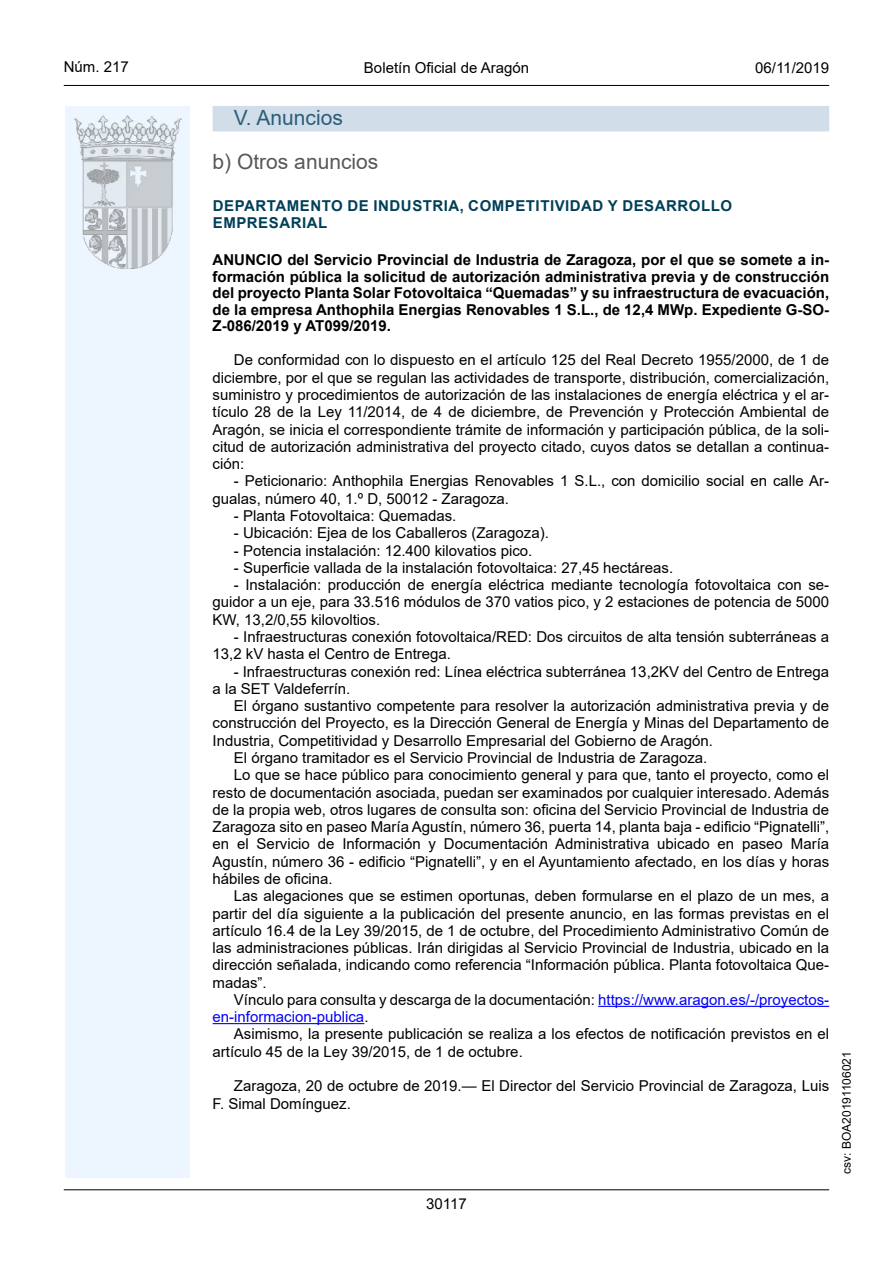
<style>
.page{position:relative;width:893px;height:1263px;background:#fff}
.page>*{position:absolute;margin:0;border:0;box-sizing:border-box;transform-origin:0 0}
.Sub_Seccion{font:21px "Arial";color:#585857}
.Titulo_sec{font:21px "Arial";color:#2a5e7a}
.inicio_de_parrafo{font:15px/17.2px "Arial";color:#000;text-align:justify}
.Titulo_text{font:700 15px/16.5px "Arial";color:#000;text-align:justify}
.inicio_de_parrafo-2{font:15px/17.2px "Arial";color:#0200fa}
.emisor_text{font:700 15px/16.5px "Arial";letter-spacing:.035em;color:#003f58}
.t1{font:15px "Arial MT2";color:#000}
.t2{font:12px "Arial MT2";color:#000}
.s1{color:#000}
.s2{font-family:"Arial MT2";color:#000}
</style>
<div class="page">
<div style="left:65px;top:106px;width:125px;height:1072px;background:#edf6fe"></div>
<img style="left:75px;top:115px;width:106px;height:153px">
<hr style="left:64px;top:85px;width:765px;height:1px;background:#000">
<hr style="left:64px;top:1189px;width:765px;height:1px;background:#000">
<div style="left:213px;top:106px;width:616px;height:25px;background:#d1dde8"></div>
<hr style="left:598px;top:1006px;width:231px;height:1px;background:#0200fa">
<hr style="left:213px;top:1023px;width:151px;height:1px;background:#0200fa">
<p class="t1" style="left:64px;top:57px;width:67px">Núm. 217</p>
<p class="inicio_de_parrafo" style="left:364px;top:59px;width:167px">Boletín Oficial de Aragón</p>
<p class="t1" style="left:755px;top:57px;width:75px">06/11/2019</p>
<h3 class="Titulo_sec" style="left:234px;top:103px;width:110px">V. Anuncios</h3>
<h4 class="Sub_Seccion" style="left:213px;top:147px;width:167px">b) Otros anuncios</h4>
<h5 class="emisor_text" style="left:213px;top:198px;width:521px">DEPARTAMENTO DE INDUSTRIA, COMPETITIVIDAD Y DESARROLLO<br>EMPRESARIAL</h5>
<p class="Titulo_text" style="left:213px;top:252px;width:618px">ANUNCIO del Servicio Provincial de Industria de Zaragoza, por el que se somete a in&shy;formación pública la solicitud de autorización administrativa previa y de construcción del proyecto Planta Solar Fotovoltaica “Quemadas” y su infraestructura de evacuación, de la empresa Anthophila Energias Renovables 1 S.L., de 12,4 MWp. Expediente G-SO-Z-086/2019 y AT099/2019.</p>
<p class="inicio_de_parrafo" style="left:213px;top:351px;width:618px;text-indent:21px">De conformidad con lo dispuesto en el artículo 125 del Real Decreto 1955/2000, de 1 de diciembre, por el que se regulan las actividades de transporte, distribución, comercialización, suministro y procedimientos de autorización de las instalaciones de energía eléctrica y el ar&shy;tículo 28 de la Ley 11/2014, de 4 de diciembre, de Prevención y Protección Ambiental de Aragón, se inicia el correspondiente trámite de información y participación pública, de la soli&shy;citud de autorización administrativa del proyecto citado, cuyos datos se detallan a continua&shy;ción:</p>
<p class="inicio_de_parrafo" style="left:213px;top:472px;width:618px;text-indent:21px">- Peticionario: Anthophila Energias Renovables 1 S.L., con domicilio social en calle Ar&shy;gualas, número 40, 1.º D, 50012 - Zaragoza.</p>
<p class="inicio_de_parrafo" style="left:234px;top:507px;width:224px">- Planta Fotovoltaica: Quemadas.</p>
<p class="inicio_de_parrafo" style="left:234px;top:524px;width:317px">- Ubicación: Ejea de los Caballeros (Zaragoza).</p>
<p class="inicio_de_parrafo" style="left:234px;top:542px;width:300px">- Potencia instalación: 12.400 kilovatios pico.</p>
<p class="inicio_de_parrafo" style="left:234px;top:559px;width:441px">- Superficie vallada de la instalación fotovoltaica: 27,45 hectáreas.</p>
<p class="inicio_de_parrafo" style="left:213px;top:576px;width:618px;text-indent:21px">- Instalación: producción de energía eléctrica mediante tecnología fotovoltaica con se&shy;guidor a un eje, para 33.516 módulos de 370 vatios pico, y 2 estaciones de potencia de 5000<br>KW, 13,2/0,55 kilovoltios.</p>
<p class="inicio_de_parrafo" style="left:213px;top:628px;width:618px;text-indent:21px">- Infraestructuras conexión fotovoltaica/RED: Dos circuitos de alta tensión subterráneas a<br>13,2 kV hasta el Centro de Entrega.</p>
<p class="inicio_de_parrafo" style="left:213px;top:662px;width:618px;text-indent:21px">- Infraestructuras conexión red: Línea eléctrica subterránea 13,2KV del Centro de Entrega a la SET Valdeferrín.</p>
<p class="inicio_de_parrafo" style="left:213px;top:697px;width:618px;text-indent:21px">El órgano sustantivo competente para resolver la autorización administrativa previa y de construcción del Proyecto, es la Dirección General de Energía y Minas del Departamento de Industria, Competitividad y Desarrollo Empresarial del Gobierno de Aragón.</p>
<p class="inicio_de_parrafo" style="left:234px;top:749px;width:475px">El órgano tramitador es el Servicio Provincial de Industria de Zaragoza.</p>
<p class="inicio_de_parrafo" style="left:213px;top:766px;width:618px;text-indent:21px">Lo que se hace público para conocimiento general y para que, tanto el proyecto, como el resto de documentación asociada, puedan ser examinados por cualquier interesado. Además de la propia web, otros lugares de consulta son: oficina del Servicio Provincial de Industria de Zaragoza sito en paseo María Agustín, número 36, puerta 14, planta baja - edificio “Pignatelli”, en el Servicio de Información y Documentación Administrativa ubicado en paseo María Agustín, número 36 - edificio “Pignatelli”, y en el Ayuntamiento afectado, en los días y horas hábiles de oficina.</p>
<p class="inicio_de_parrafo" style="left:213px;top:887px;width:618px;text-indent:21px">Las alegaciones que se estimen oportunas, deben formularse en el plazo de un mes, a partir del día siguiente a la publicación del presente anuncio, en las formas previstas en el artículo 16.4 de la Ley 39/2015, de 1 de octubre, del Procedimiento Administrativo Común de las administraciones públicas. Irán dirigidas al Servicio Provincial de Industria, ubicado en la dirección señalada, indicando como referencia “Información pública. Planta fotovoltaica Que&shy;madas”.</p>
<p class="inicio_de_parrafo-2" style="left:213px;top:991px;width:618px;text-indent:21px"><span class="s1">Vínculo para consulta y descarga de la documentación:</span> https://www.aragon.es/-/proyectos&shy;en-informacion-publica<span class="s2">.</span></p>
<p class="inicio_de_parrafo" style="left:213px;top:1025px;width:618px;text-indent:21px">Asimismo, la presente publicación se realiza a los efectos de notificación previstos en el artículo 45 de la Ley 39/2015, de 1 de octubre.</p>
<p class="inicio_de_parrafo" style="left:213px;top:1077px;width:618px;text-indent:21px">Zaragoza, 20 de octubre de 2019.— El Director del Servicio Provincial de Zaragoza, Luis<br>F. Simal Domínguez.</p>
<p class="t1" style="left:426px;top:1193px;width:42px">30117</p>
<p class="t2" style="left:838px;top:1174px;width:124px;rotate:-90deg">csv: BOA20191106021</p>
</div>
